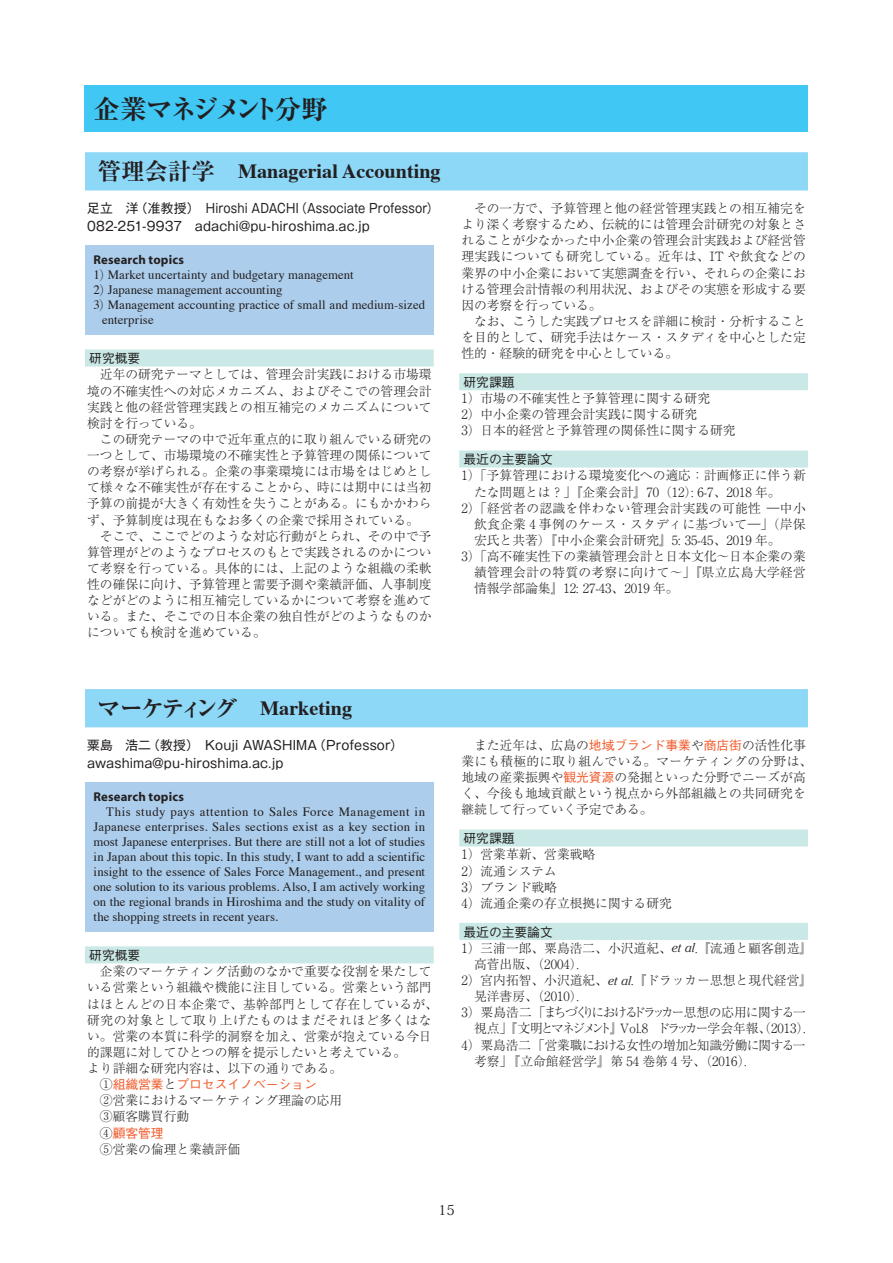
<style>
.page{position:relative;width:893px;height:1263px;background:#fff}
.page>*{position:absolute;margin:0;border:0;box-sizing:border-box;transform-origin:0 0}
.t1{font:700 expanded 26.55px "Ryumin Pro";letter-spacing:-.145em;color:#231f20}
.t2{font:700 20.25px "Times";color:#231f20}
.t3{font:13.8px "Koz Min Pro";color:#231f20}
.t4{font:300 12.75px/16px "Ryumin Pro";color:#231f20}
.t5{font:12.75px/15px "Times";letter-spacing:.005em;color:#231f20;text-align:justify}
.t6{font:12.75px/18px "Gothic MB101 Pro";letter-spacing:.01em;color:#231f20}
.t7{font:300 12.75px "Ryumin Pro";letter-spacing:.025em;color:#231f20}
.t8{font:300 12.75px "Ryumin Pro";letter-spacing:-.1em;color:#231f20}
.t9{font:300 12.75px "Ryumin Pro";letter-spacing:-.105em;color:#231f20}
.t10{font:500 12.75px "Gothic BBB Pro";color:#231f20}
.t11{font:300 12.75px "Ryumin Pro";letter-spacing:-.045em;color:#231f20}
.t12{font:700 12.75px "Myriad";letter-spacing:.01em;color:#231f20}
.t13{font:300 12.75px "Ryumin Pro";letter-spacing:.02em;color:#231f20}
.t14{font:500 12.75px "Gothic BBB Pro";color:#f15929}
.s1{font-family:"Ryumin Pro";font-stretch:expanded;font-size:23.4px}
.s2{font-family:"Ryumin Pro";font-weight:300}
.s3{font-family:"Ryumin Pro";font-weight:300;color:#231f20}
.s4{font-family:"Gothic BBB Pro";font-weight:500;color:#f15929}
.s5{font-family:"Cheltenham";font-style:italic}
</style>
<div class="page">
<div style="left:85px;top:689px;width:723px;height:38px;background:#8dd7f7"></div>
<div style="left:85px;top:946px;width:349px;height:17px;background:#c9e8e6"></div>
<div style="left:85px;top:782px;width:349px;height:150px;background:#accdeb"></div>
<div style="left:459px;top:829px;width:349px;height:17px;background:#c9e8e6"></div>
<div style="left:459px;top:923px;width:349px;height:17px;background:#c9e8e6"></div>
<div style="left:85px;top:349px;width:349px;height:17px;background:#c9e8e6"></div>
<div style="left:85px;top:245px;width:349px;height:90px;background:#accdeb"></div>
<div style="left:459px;top:373px;width:349px;height:17px;background:#c9e8e6"></div>
<div style="left:459px;top:450px;width:349px;height:17px;background:#c9e8e6"></div>
<div style="left:85px;top:152px;width:723px;height:38px;background:#8dd7f7"></div>
<div style="left:85px;top:85px;width:723px;height:47px;background:#40c7f4"></div>
<h1 class="t1" style="left:94px;top:88px;width:236px">企業マネジメント分野</h1>
<h2 class="t2" style="left:98px;top:152px;width:344px"><span class="s1">管理会計学　</span>Managerial Accounting</h2>
<p class="t6" style="left:87px;top:197px;width:353px">足立　洋（准教授）　Hiroshi ADACHI（Associate Professor）<br>082-251-9937　adachi@pu-hiroshima.ac.jp</p>
<p class="t12" style="left:94px;top:254px;width:92px">Research topics</p>
<p class="t5" style="left:94px;top:266px;width:262px">1<span class="s2">）</span>Market uncertainty and budgetary management</p>
<p class="t5" style="left:94px;top:281px;width:190px">2<span class="s2">）</span>Japanese management accounting</p>
<p class="t5" style="left:94px;top:296px;width:333px">3<span class="s2">）</span>Management accounting practice of small and medium-sized</p>
<p class="t5" style="left:102px;top:311px;width:53px">enterprise</p>
<p class="t10" style="left:89px;top:348px;width:53px">研究概要</p>
<p class="t4" style="left:87px;top:366px;width:346px;text-align:justify;text-indent:13px">近年の研究テーマとしては、管理会計実践における市場環境の不確実性への対応メカニズム、およびそこでの管理会計実践と他の経営管理実践との相互補完のメカニズムについて検討を行っている。</p>
<p class="t4" style="left:87px;top:430px;width:346px;text-align:justify;text-indent:13px">この研究テーマの中で近年重点的に取り組んでいる研究の一つとして、市場環境の不確実性と予算管理の関係についての考察が挙げられる。企業の事業環境には市場をはじめとして様々な不確実性が存在することから、時には期中には当初予算の前提が大きく有効性を失うことがある。にもかかわらず、予算制度は現在もなお多くの企業で採用されている。</p>
<p class="t4" style="left:87px;top:527px;width:346px;text-align:justify;text-indent:13px">そこで、ここでどのような対応行動がとられ、その中で予算管理がどのようなプロセスのもとで実践されるのかについて考察を行っている。具体的には、上記のような組織の柔軟性の確保に向け、予算管理と需要予測や業績評価、人事制度などがどのように相互補完しているかについて考察を進めている。また、そこでの日本企業の独自性がどのようなものかについても検討を進めている。</p>
<p class="t4" style="left:461px;top:199px;width:346px;text-align:justify;text-indent:13px">その一方で、予算管理と他の経営管理実践との相互補完をより深く考察するため、伝統的には管理会計研究の対象とされることが少なかった中小企業の管理会計実践および経営管理実践についても研究している。近年は、IT や飲食などの業界の中小企業において実態調査を行い、それらの企業における管理会計情報の利用状況、およびその実態を形成する要因の考察を行っている。</p>
<p class="t4" style="left:461px;top:312px;width:346px;text-align:justify;text-indent:13px">なお、こうした実践プロセスを詳細に検討・分析することを目的として、研究手法はケース・スタディを中心とした定性的・経験的研究を中心としている。</p>
<p class="t10" style="left:463px;top:372px;width:53px">研究課題</p>
<p class="t4" style="left:461px;top:389px;width:276px">1）市場の不確実性と予算管理に関する研究<br>2）中小企業の管理会計実践に関する研究<br>3）日本的経営と予算管理の関係性に関する研究</p>
<p class="t10" style="left:463px;top:449px;width:91px">最近の主要論文</p>
<p class="t4" style="left:461px;top:467px;width:346px">1）「予算管理における環境変化への適応：計画修正に伴う新</p>
<p class="t4" style="left:474px;top:483px;width:308px">たな問題とは？」『企業会計』70（12）: 6-7、2018 年。</p>
<p class="t7" style="left:461px;top:498px;width:346px">2）「経営者の認識を伴わない管理会計実践の可能性 ―中小</p>
<p class="t7" style="left:474px;top:514px;width:333px">飲食企業 4 事例のケース・スタディに基づいて―」（岸保</p>
<p class="t4" style="left:474px;top:531px;width:308px">宏氏と共著）『中小企業会計研究』5: 35-45、2019 年。</p>
<p class="t4" style="left:461px;top:547px;width:346px">3）「高不確実性下の業績管理会計と日本文化～日本企業の業</p>
<p class="t13" style="left:474px;top:562px;width:333px">績管理会計の特質の考察に向けて～」『県立広島大学経営</p>
<p class="t4" style="left:474px;top:579px;width:206px">情報学部論集』12: 27-43、2019 年。</p>
<h2 class="t2" style="left:97px;top:689px;width:256px"><span class="s1">マーケティング　</span>Marketing</h2>
<p class="t6" style="left:87px;top:734px;width:317px">粟島　浩二（教授）　Kouji AWASHIMA（Professor）awashima@pu-hiroshima.ac.jp</p>
<p class="t12" style="left:94px;top:790px;width:92px">Research topics</p>
<p class="t5" style="left:94px;top:803px;width:333px;text-indent:13px">This study pays attention to Sales Force Management in Japanese enterprises. Sales sections exist as a key section in most Japanese enterprises. But there are still not a lot of studies in Japan about this topic. In this study, I want to add a scientific insight to the essence of Sales Force Management., and present one solution to its various problems. Also, I am actively working on the regional brands in Hiroshima and the study on vitality of the shopping streets in recent years.</p>
<p class="t10" style="left:89px;top:945px;width:53px">研究概要</p>
<p class="t4" style="left:87px;top:962px;width:352px;text-indent:13px">企業のマーケティング活動のなかで重要な役割を果たしている営業という組織や機能に注目している。営業という部門はほとんどの日本企業で、基幹部門として存在しているが、研究の対象として取り上げたものはまだそれほど多くはない。営業の本質に科学的洞察を加え、営業が抱えている今日的課題に対してひとつの解を提示したいと考えている。<br>より詳細な研究内容は、以下の通りである。</p>
<p class="t14" style="left:100px;top:1074px;width:218px"><span class="s3">①</span>組織営業<span class="s3">と</span>プロセスイノベーション</p>
<p class="t4" style="left:100px;top:1091px;width:244px">②営業におけるマーケティング理論の応用<br>③顧客購買行動</p>
<p class="t14" style="left:100px;top:1122px;width:65px"><span class="s3">④</span>顧客管理</p>
<p class="t4" style="left:100px;top:1140px;width:142px">⑤営業の倫理と業績評価</p>
<p class="t4" style="left:461px;top:736px;width:352px;text-indent:13px">また近年は、広島の<span class="s4">地域ブランド事業</span>や<span class="s4">商店街</span>の活性化事業にも積極的に取り組んでいる。マーケティングの分野は、地域の産業振興や<span class="s4">観光資源</span>の発掘といった分野でニーズが高く、今後も地域貢献という視点から外部組織との共同研究を継続して行っていく予定である。</p>
<p class="t10" style="left:463px;top:828px;width:53px">研究課題</p>
<p class="t4" style="left:461px;top:845px;width:212px">1）営業革新、営業戦略<br>2）流通システム<br>3）ブランド戦略<br>4）流通企業の存立根拠に関する研究</p>
<p class="t10" style="left:463px;top:922px;width:91px">最近の主要論文</p>
<p class="t4" style="left:461px;top:939px;width:352px">1）三浦一郎、粟島浩二、小沢道紀、<span class="s5">et al</span>.『流通と顧客創造』</p>
<p class="t4" style="left:474px;top:955px;width:116px">高菅出版、（2004）．</p>
<p class="t4" style="left:461px;top:971px;width:352px">2）宮内拓智、小沢道紀、<span class="s5">et al</span>.『ドラッカー思想と現代経営』</p>
<p class="t4" style="left:474px;top:987px;width:116px">晃洋書房、（2010）．</p>
<p class="t9" style="left:461px;top:1002px;width:346px">3）粟島浩二「まちづくりにおけるドラッカー思想の応用に関する一</p>
<p class="t8" style="left:474px;top:1019px;width:343px">視点」『文明とマネジメント』Vol.8　ドラッカー学会年報、（2013）．</p>
<p class="t11" style="left:461px;top:1035px;width:346px">4）粟島浩二「営業職における女性の増加と知識労働に関する一</p>
<p class="t4" style="left:474px;top:1052px;width:284px">考察」『立命館経営学』第 54 巻第 4 号、（2016）．</p>
<p class="t3" style="left:438px;top:1200px;width:18px">15</p>
</div>
